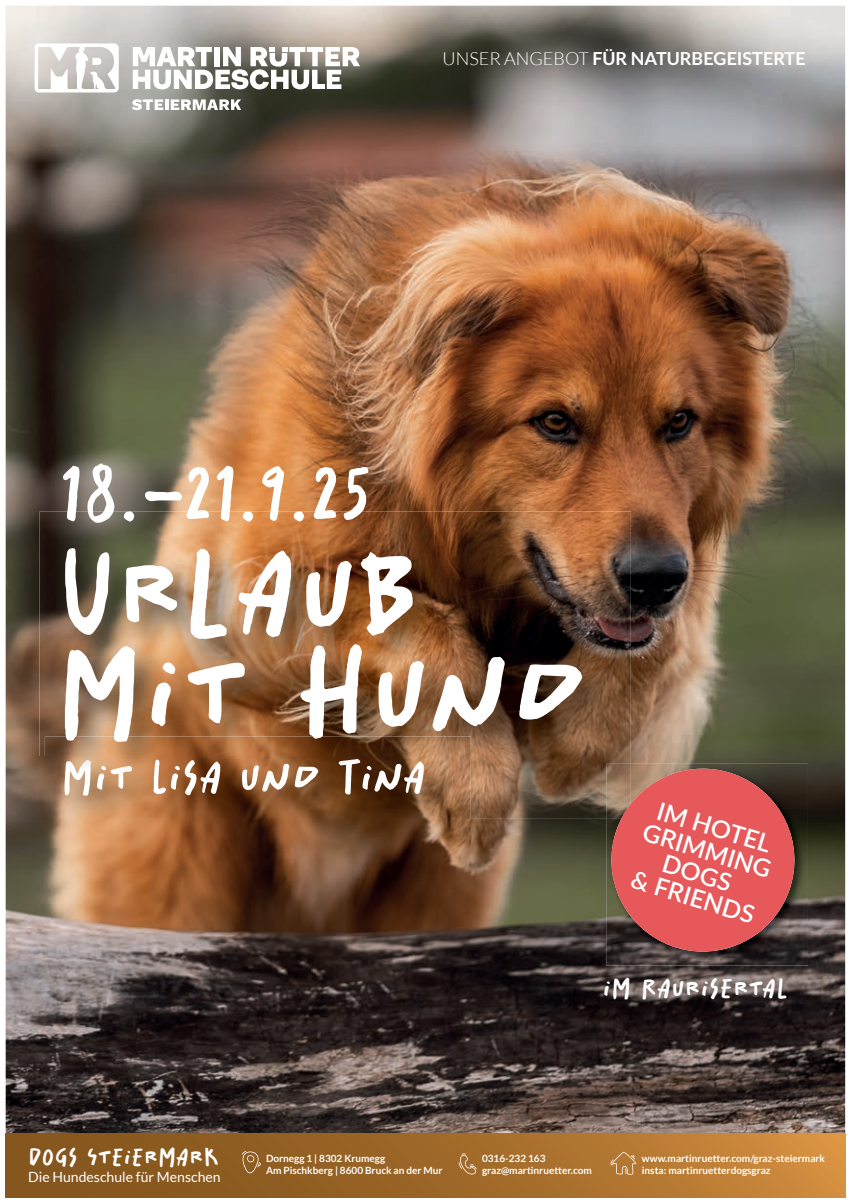
<style>
.page{position:relative;width:851px;height:1202px;background:#fff}
.page>*{position:absolute;margin:0;border:0;box-sizing:border-box;transform-origin:0 0}
.t1{font:124px/100px "Salted";color:#fff}
.t2{font:77.2px "Salted";color:#fff}
.t3{font:28.2px "Salted";color:#fff}
.t4{font:25.8px "Salted";color:#fff}
.t5{font:600 25px/24.4px "Lato";color:#fff;text-align:center}
.t6{font:700 18px "Lato";color:#fff}
.t7{font:14px "Lato";color:#fff}
.t8{font:700 10px/12px "Lato";color:#fff}
.s1{font-weight:300}
</style>
<div class="page">
<img style="left:6px;top:6px;width:839px;height:1127px">
<svg style="left:599px;top:757px;width:207px;height:206px;background:#ae504d"></svg>
<img style="left:45px;top:757px;width:426px;height:95px">
<svg style="left:35px;top:43px;width:84px;height:49px"></svg>
<svg style="left:133px;top:47px;width:227px;height:42px"></svg>
<svg style="left:132px;top:99px;width:109px;height:11px"></svg>
<img style="left:40px;top:511px;width:393px;height:246px">
<img style="left:433px;top:511px;width:197px;height:307px">
<img style="left:40px;top:757px;width:5px;height:61px">
<img style="left:606px;top:764px;width:24px;height:54px">
<img style="left:621px;top:804px;width:9px;height:14px">
<img style="left:65px;top:759px;width:359px;height:37px">
<div style="left:6px;top:1133px;width:839px;height:65px;background:linear-gradient(to right,#794d18,#cc893c)"></div>
<svg style="left:242px;top:1151px;width:19px;height:22px"></svg>
<svg style="left:610px;top:1151px;width:26px;height:24px"></svg>
<svg style="left:458px;top:1153px;width:18px;height:21px"></svg>
<h3 class="t6" style="left:442px;top:48px;width:364px"><span class="s1">UNSER ANGEBOT</span> FÜR NATURBEGEISTERTE</h3>
<h2 class="t2" style="left:59px;top:444px;width:314px">18.-21.9.25</h2>
<h1 class="t1" style="left:56px;top:543px;width:532px">URLAUB<br>MIT HUND</h1>
<h3 class="t5" style="left:654px;top:795px;width:134px;rotate:17deg">IM HOTEL<br>GRIMMING<br>DOGS<br>&amp; FRIENDS</h3>
<h3 class="t3" style="left:602px;top:970px;width:186px">IM RAURISERTAL</h3>
<h3 class="t4" style="left:28px;top:1140px;width:192px">DOGS STEIERMARK</h3>
<h3 class="t7" style="left:28px;top:1169px;width:194px">Die Hundeschule für Menschen</h3>
<p class="t8" style="left:266px;top:1152px;width:178px">Dornegg 1 | 8302 Krumegg<br>Am Pischkberg | 8600 Bruck an der Mur</p>
<p class="t8" style="left:482px;top:1152px;width:111px">0316-232 163 graz@martinruetter.com</p>
<p class="t8" style="left:641px;top:1152px;width:185px">www.martinruetter.com/graz-steiermark insta: martinruetterdogsgraz</p>
</div>
